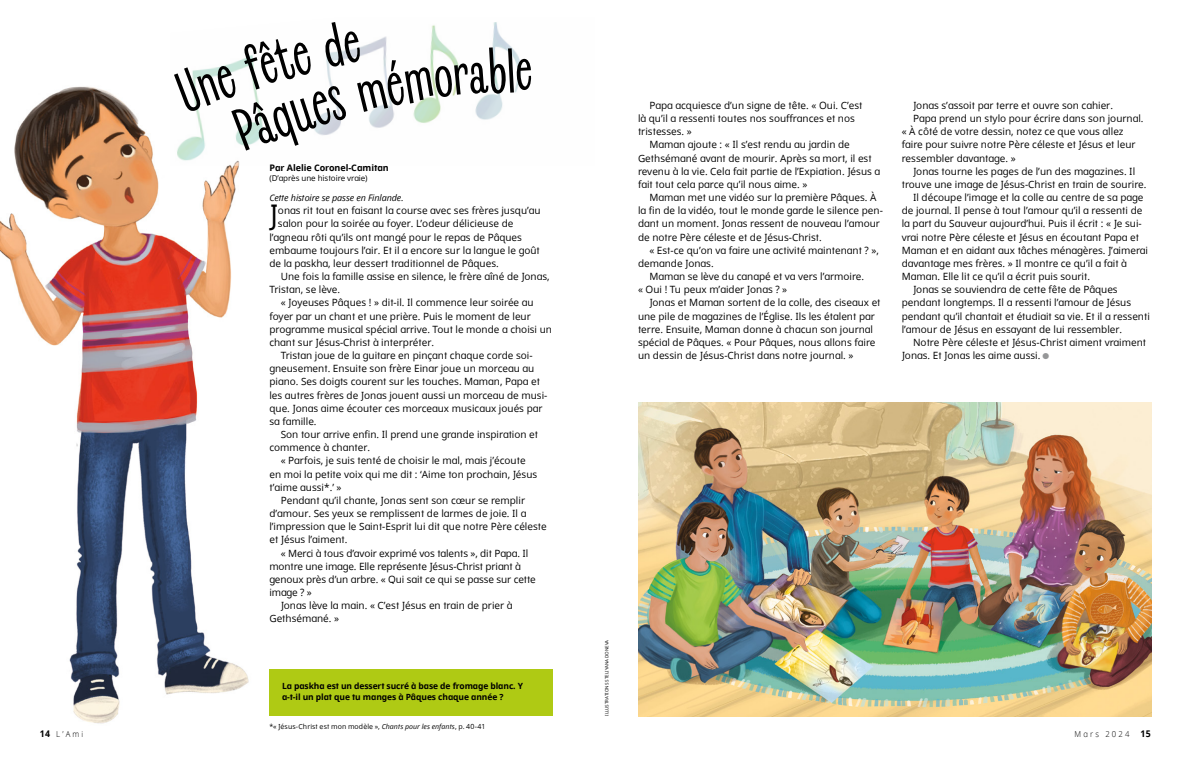
<style>
.page{position:relative;width:1191px;height:774px;background:#fff}
.page>*{position:absolute;margin:0;border:0;box-sizing:border-box;transform-origin:0 0}
.p1_first{font:28.4px "Dots Solidlds Lat";color:#000}
.p1{font:10px/13.2px "Dots Solidlds Lat";color:#000}
.p1_first-2{font:10px "Dots Solidlds Lat";color:#000}
.p1_bio{font:italic 9px "Dots Solidlds Lat";letter-spacing:-.01em;color:#000}
.p1_author-name{font:700 9px "Dots Solidlds Lat";letter-spacing:-.005em;color:#000}
.p1_aside_info_first__regular{font:700 8.5px/11px "Dots Solidlds Lat";letter-spacing:-.01em;color:#000}
.t1{font:300 8.2px "Dots Solidlds Lat";letter-spacing:.28em;color:#000;scale:.95 1}
.p1_author-role{font:8px "Dots Solidlds Lat";letter-spacing:-.005em;color:#000}
.p1_note_symbol-1_only{font:7px "Dots Solidlds Lat";letter-spacing:.015em;color:#000}
.p1_figure_image_credit_first{font:4.5px "Dots Solidlds Lat";color:#000}
.s1{font-family:"Ding P Ilds Dpi";font-size:8.5px;color:#969798}
.s2{font-style:italic}
.s3{font-weight:700;font-size:9.2px}
</style>
<div class="page">
<img style="left:0;top:86px;width:283px;height:638px">
<img style="left:638px;top:403px;width:513px;height:313px">
<img style="left:170px;top:86px;width:113px;height:80px">
<div style="left:269px;top:669px;width:284px;height:46px;background:#afca14"></div>
<svg style="left:173px;top:22px;width:349px;height:129px"></svg>
<p class="p1_author-name" style="left:269px;top:161px;width:121px">Par Alelie Coronel-Camitan</p>
<p class="p1_author-role" style="left:269px;top:173px;width:100px">(D’après une histoire vraie)</p>
<p class="p1_bio" style="left:269px;top:191px;width:136px">Cette histoire se passe en Finlande.</p>
<p class="p1_first" style="left:269px;top:194px;width:11px">J</p>
<p class="p1_first-2" style="left:278px;top:203px;width:264px">onas rit tout en faisant la course avec ses frères jusqu’au</p>
<p class="p1_first-2" style="left:278px;top:216px;width:237px">salon pour la soirée au foyer. L’odeur délicieuse de</p>
<p class="p1_first-2" style="left:269px;top:230px;width:254px">l’agneau rôti qu’ils ont mangé pour le repas de Pâques</p>
<p class="p1_first-2" style="left:269px;top:243px;width:272px">embaume toujours l’air. Et il a encore sur la langue le goût</p>
<p class="p1_first-2" style="left:269px;top:256px;width:231px">de la paskha, leur dessert traditionnel de Pâques.</p>
<p class="p1" style="left:269px;top:270px;width:282px;text-indent:11px">Une fois la famille assise en silence, le frère aîné de Jonas,<br>Tristan, se lève.</p>
<p class="p1" style="left:269px;top:296px;width:284px;text-indent:11px">« Joyeuses Pâques ! » dit-il. Il commence leur soirée au foyer par un chant et une prière. Puis le moment de leur programme musical spécial arrive. Tout le monde a choisi un chant sur Jésus-Christ à interpréter.</p>
<p class="p1" style="left:269px;top:349px;width:279px;text-indent:11px">Tristan joue de la guitare en pinçant chaque corde soi&shy;gneusement. Ensuite son frère Einar joue un morceau au piano. Ses doigts courent sur les touches. Maman, Papa et les autres frères de Jonas jouent aussi un morceau de musi&shy;que. Jonas aime écouter ces morceaux musicaux joués par sa famille.</p>
<p class="p1" style="left:269px;top:428px;width:270px;text-indent:11px">Son tour arrive enfin. Il prend une grande inspiration et commence à chanter.</p>
<p class="p1" style="left:269px;top:454px;width:269px;text-indent:11px">« Parfois, je suis tenté de choisir le mal, mais j’écoute en moi la petite voix qui me dit : ‘Aime ton prochain, Jésus t’aime aussi*.’ »</p>
<p class="p1" style="left:269px;top:494px;width:279px;text-indent:11px">Pendant qu’il chante, Jonas sent son cœur se remplir d’amour. Ses yeux se remplissent de larmes de joie. Il a l’impression que le Saint-Esprit lui dit que notre Père céleste et Jésus l’aiment.</p>
<p class="p1" style="left:269px;top:546px;width:268px;text-indent:11px">« Merci à tous d’avoir exprimé vos talents », dit Papa. Il montre une image. Elle représente Jésus-Christ priant à genoux près d’un arbre. « Qui sait ce qui se passe sur cette image ? »</p>
<p class="p1" style="left:269px;top:599px;width:245px;text-indent:11px">Jonas lève la main. « C’est Jésus en train de prier à<br>Gethsémané. »</p>
<p class="p1_aside_info_first__regular" style="left:282px;top:680px;width:242px">La paskha est un dessert sucré à base de fromage blanc. Y a--t--il un plat que tu manges à Pâques chaque année ?</p>
<p class="p1" style="left:638px;top:99px;width:226px;text-indent:11px">Papa acquiesce d’un signe de tête. « Oui. C’est là qu’il a ressenti toutes nos souffrances et nos tristesses. »</p>
<p class="p1" style="left:638px;top:138px;width:244px;text-indent:11px">Maman ajoute : « Il s’est rendu au jardin de Gethsémané avant de mourir. Après sa mort, il est revenu à la vie. Cela fait partie de l’Expiation. Jésus a fait tout cela parce qu’il nous aime. »</p>
<p class="p1" style="left:638px;top:191px;width:246px;text-indent:11px">Maman met une vidéo sur la première Pâques. À la fin de la vidéo, tout le monde garde le silence pen&shy;dant un moment. Jonas ressent de nouveau l’amour de notre Père céleste et de Jésus-Christ.</p>
<p class="p1" style="left:638px;top:243px;width:242px;text-indent:11px">« Est-ce qu’on va faire une activité maintenant ? », demande Jonas.</p>
<p class="p1" style="left:638px;top:270px;width:228px;text-indent:11px">Maman se lève du canapé et va vers l’armoire. « Oui ! Tu peux m’aider Jonas ? »</p>
<p class="p1" style="left:638px;top:296px;width:244px;text-indent:11px">Jonas et Maman sortent de la colle, des ciseaux et une pile de magazines de l’Église. Ils les étalent par terre. Ensuite, Maman donne à chacun son journal spécial de Pâques. « Pour Pâques, nous allons faire un dessin de Jésus-Christ dans notre journal. »</p>
<p class="p1" style="left:913px;top:99px;width:201px">Jonas s’assoit par terre et ouvre son cahier.</p>
<p class="p1" style="left:901px;top:112px;width:243px;text-indent:11px">Papa prend un stylo pour écrire dans son journal. « À côté de votre dessin, notez ce que vous allez faire pour suivre notre Père céleste et Jésus et leur ressembler davantage. »</p>
<p class="p1" style="left:901px;top:164px;width:246px;text-align:center">Jonas tourne les pages de l’un des magazines. Il trouve une image de Jésus-Christ en train de sourire.</p>
<p class="p1" style="left:901px;top:191px;width:248px;text-indent:11px">Il découpe l’image et la colle au centre de sa page de journal. Il pense à tout l’amour qu’il a ressenti de la part du Sauveur aujourd’hui. Puis il écrit : « Je sui&shy;vrai notre Père céleste et Jésus en écoutant Papa et Maman et en aidant aux tâches ménagères. J’aimerai davantage mes frères. » Il montre ce qu’il a fait à Maman. Elle lit ce qu’il a écrit puis sourit.</p>
<p class="p1" style="left:901px;top:283px;width:250px;text-indent:11px">Jonas se souviendra de cette fête de Pâques pendant longtemps. Il a ressenti l’amour de Jésus pendant qu’il chantait et étudiait sa vie. Et il a ressenti l’amour de Jésus en essayant de lui ressembler.</p>
<p class="p1" style="left:901px;top:336px;width:246px;text-indent:11px">Notre Père céleste et Jésus-Christ aiment vraiment<br>Jonas. Et Jonas les aime aussi. <span class="s1">●</span></p>
<p class="p1_figure_image_credit_first" style="left:603px;top:716px;width:78px;rotate:-90deg">ILLUSTRATIONS STELIYANA DONEVA</p>
<p class="p1_note_symbol-1_only" style="left:269px;top:721px;width:217px">*« Jésus-Christ est mon modèle », <span class="s2">Chants pour les enfants</span>, p. 40-41</p>
<p class="t1" style="left:40px;top:728px;width:47px"><span class="s3">14</span> L’Ami</p>
<p class="t1" style="left:1074px;top:728px;width:82px">Mars 2024 <span class="s3">15</span></p>
</div>
